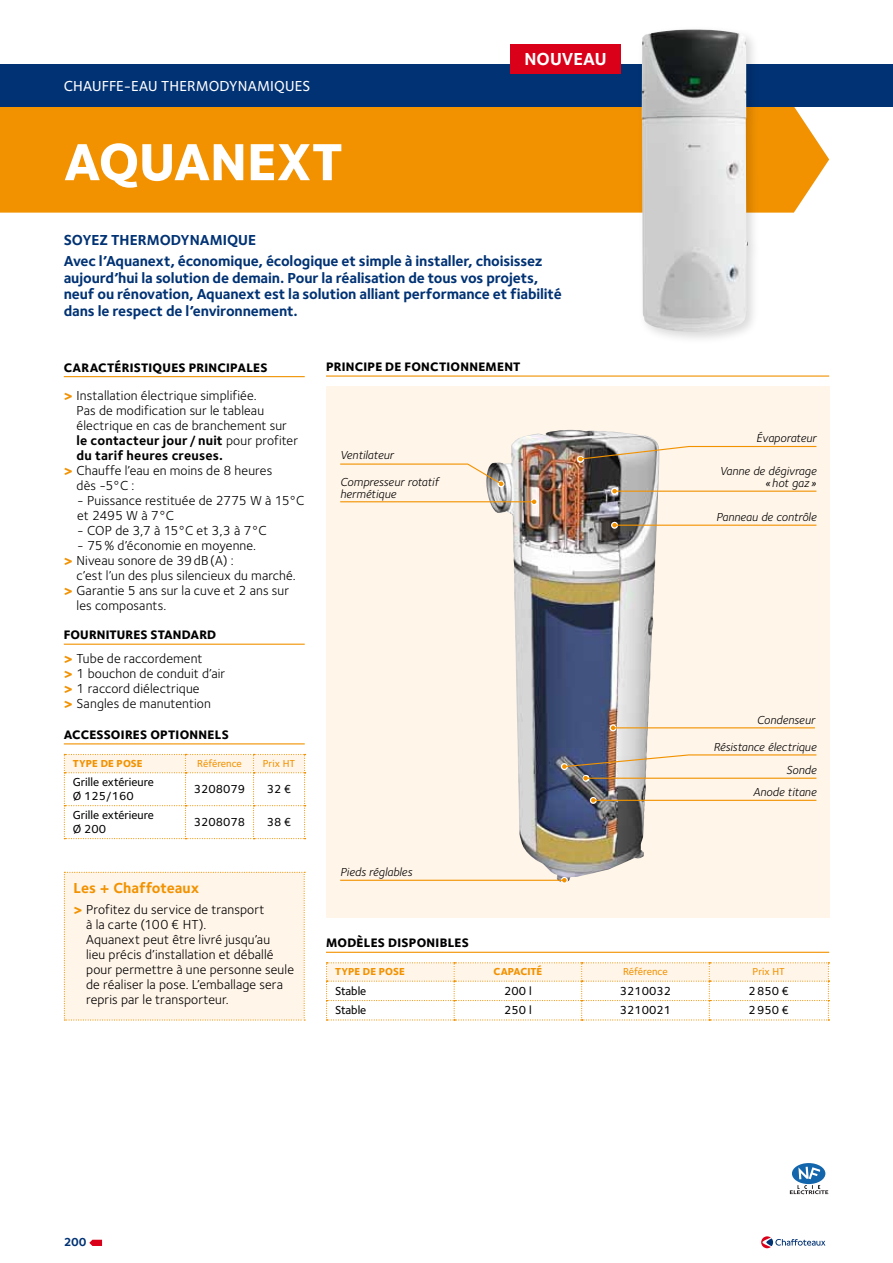
<style>
.page{position:relative;width:893px;height:1263px;background:#fff}
.page>*{position:absolute;margin:0;border:0;box-sizing:border-box;transform-origin:0 0}
.t1{font:800 54px "Foundry Sterling";color:#fff}
.t2{font:700 18px "Foundry Sterling";color:#fff}
.t3{font:700 15px/16.5px "Foundry Sterling";letter-spacing:-.01em;color:#003274}
.t4{font:500 15px "Foundry Sterling";letter-spacing:.01em;color:#fff}
.t5{font:700 15px "Foundry Sterling";color:#f29200}
.t6{font:13.5px/15px "Foundry Sterling";letter-spacing:.01em;color:#000}
.t7{font:700 13.5px "Foundry Sterling";letter-spacing:.015em;color:#000}
.t8{font:800 12.75px "Foundry Sterling";letter-spacing:.02em;color:#000}
.t9{font:italic 12px/26.2px "Foundry Sterling";color:#000;text-align:right}
.t10{font:500 12px/13.5px "Foundry Sterling";color:#000}
.t11{font:700 12px "Foundry Sterling";color:#003274}
.t12{font:500 10.5px "Foundry Sterling";letter-spacing:-.01em;color:#f29200}
.t13{font:800 10.5px "Foundry Sterling";color:#f29200}
.s1{font-weight:800;color:#f29200}
.s2{font-weight:400}
</style>
<div class="page">
<div style="left:0;top:106px;width:829px;height:107px;background:#f29200"></div>
<div style="left:0;top:64px;width:893px;height:42px;background:#003274"></div>
<svg style="left:761px;top:1236px;width:64px;height:12px"></svg>
<svg style="left:89px;top:1240px;width:13px;height:6px"></svg>
<hr style="left:892px;top:1212px;width:1px;height:51px;background:#eff4fa">
<hr style="left:892px;top:0;width:1px;height:64px;background:#bad3eb">
<hr style="left:326px;top:952px;width:503px;height:1px;background:#f29200">
<svg style="left:326px;top:962px;width:503px;height:58px"></svg>
<hr style="left:64px;top:743px;width:241px;height:1px;background:#f29200">
<svg style="left:64px;top:754px;width:242px;height:85px"></svg>
<hr style="left:64px;top:376px;width:241px;height:1px;background:#f29200">
<hr style="left:64px;top:644px;width:241px;height:1px;background:#f29200">
<div style="left:64px;top:872px;width:241px;height:148px;background:#fff5e9"></div>
<hr style="left:326px;top:375px;width:503px;height:2px;background:#f29200">
<div style="left:326px;top:387px;width:503px;height:531px;background:#fff5e9"></div>
<img style="left:484px;top:430px;width:177px;height:452px">
<div style="left:637px;top:24px;width:124px;height:321px;background:#000;opacity:.15"></div>
<img style="left:642px;top:29px;width:106px;height:303px">
<div style="left:792px;top:1163px;width:33px;height:21px;background:#1366ac;border-radius:50%"></div>
<svg style="left:798px;top:1167px;width:22px;height:12px"></svg>
<svg style="left:790px;top:1185px;width:38px;height:10px"></svg>
<svg style="left:561px;top:877px;width:7px;height:7px"></svg>
<hr style="left:340px;top:880px;width:224px;height:1px;background:#f29200">
<svg style="left:562px;top:878px;width:5px;height:4px"></svg>
<svg style="left:340px;top:463px;width:163px;height:23px"></svg>
<svg style="left:531px;top:498px;width:7px;height:7px"></svg>
<hr style="left:340px;top:501px;width:194px;height:1px;background:#f29200">
<svg style="left:532px;top:499px;width:4px;height:5px"></svg>
<svg style="left:578px;top:445px;width:239px;height:16px"></svg>
<svg style="left:611px;top:488px;width:7px;height:7px"></svg>
<hr style="left:615px;top:491px;width:201px;height:1px;background:#f29200">
<svg style="left:612px;top:489px;width:5px;height:4px"></svg>
<svg style="left:611px;top:522px;width:7px;height:7px"></svg>
<hr style="left:615px;top:525px;width:201px;height:1px;background:#f29200">
<svg style="left:612px;top:523px;width:5px;height:4px"></svg>
<svg style="left:610px;top:724px;width:6px;height:7px"></svg>
<hr style="left:613px;top:727px;width:202px;height:1px;background:#f29200">
<svg style="left:611px;top:726px;width:4px;height:4px"></svg>
<svg style="left:583px;top:775px;width:6px;height:7px"></svg>
<hr style="left:586px;top:778px;width:230px;height:1px;background:#f29200">
<svg style="left:583px;top:776px;width:5px;height:4px"></svg>
<svg style="left:590px;top:797px;width:7px;height:7px"></svg>
<hr style="left:593px;top:800px;width:223px;height:1px;background:#f29200">
<svg style="left:591px;top:798px;width:5px;height:4px"></svg>
<div style="left:561px;top:763px;width:7px;height:7px;background:#f6f6f7;border-radius:50%"></div>
<svg style="left:562px;top:754px;width:255px;height:15px"></svg>
<div style="left:510px;top:44px;width:111px;height:30px;background:#da001a"></div>
<p class="t4" style="left:64px;top:75px;width:248px">Chauffe-eau thermodynamiques</p>
<h1 class="t1" style="left:64px;top:124px;width:280px">AQUANEXT</h1>
<h2 class="t2" style="left:524px;top:46px;width:84px">nouveau</h2>
<p class="t3" style="left:64px;top:230px;width:480px;line-height:20.7px;text-indent:36px">Z THERMODYNAMIQUE<br>Avec l’Aquanext, économique, écologique et simple à installer, choisissez</p>
<p class="t3" style="left:64px;top:269px;width:499px">aujourd’hui la solution de demain. Pour la réalisation de tous vos projets, neuf ou rénovation, Aquanext est la solution alliant performance et fiabilité dans le respect de l’environnement.</p>
<p class="t3" style="left:64px;top:232px;width:10px">SOYE</p>
<p class="t8" style="left:64px;top:359px;width:205px">CARACTÉRISTIQUES PRINCIPALES</p>
<p class="t6" style="left:64px;top:387px;width:194px"><span class="s1">&gt;</span> Installation électrique simplifiée.</p>
<p class="t6" style="left:77px;top:402px;width:189px">Pas de modification sur le tableau</p>
<p class="t6" style="left:77px;top:417px;width:212px">électrique en cas de branchement sur</p>
<p class="t7" style="left:77px;top:430px;width:223px">le contacteur jour/nuit <span class="s2">pour profiter</span></p>
<p class="t7" style="left:77px;top:445px;width:148px">du tarif heures creuses.</p>
<p class="t6" style="left:64px;top:462px;width:210px"><span class="s1">&gt;</span> Chauffe l’eau en moins de 8 heures</p>
<p class="t6" style="left:77px;top:477px;width:59px">dès -5°C :</p>
<p class="t6" style="left:77px;top:492px;width:229px">- Puissance restituée de 2775 W à 15°C et 2495 W à 7°C</p>
<p class="t6" style="left:77px;top:522px;width:191px">- COP de 3,7 à 15°C et 3,3 à 7°C</p>
<p class="t6" style="left:64px;top:537px;width:194px;text-indent:14px">- 75% d’économie en moyenne. <span class="s1">&gt;</span> Niveau sonore de 39dB(A) :</p>
<p class="t6" style="left:77px;top:567px;width:221px">c’est l’un des plus silencieux du marché.</p>
<p class="t6" style="left:64px;top:582px;width:227px"><span class="s1">&gt;</span> Garantie 5 ans sur la cuve et 2 ans sur</p>
<p class="t6" style="left:77px;top:597px;width:91px">les composants.</p>
<p class="t8" style="left:64px;top:626px;width:154px">FOURNITURES STANDARD</p>
<p class="t6" style="left:64px;top:650px;width:163px"><span class="s1">&gt;</span> Tube de raccordement<br><span class="s1">&gt;</span> 1 bouchon de conduit d’air <span class="s1">&gt;</span> 1 raccord diélectrique<br><span class="s1">&gt;</span> Sangles de manutention</p>
<p class="t8" style="left:64px;top:726px;width:167px">ACCESSOIRES OPTIONNELS</p>
<p class="t13" style="left:73px;top:756px;width:71px">TYPE DE POSE</p>
<p class="t12" style="left:197px;top:756px;width:46px">Référence</p>
<p class="t12" style="left:263px;top:756px;width:34px">Prix ht</p>
<p class="t10" style="left:73px;top:775px;width:83px">Grille extérieure<br>Ø 125/160</p>
<p class="t10" style="left:194px;top:782px;width:53px">3208079</p>
<p class="t10" style="left:267px;top:782px;width:26px">32 €</p>
<p class="t10" style="left:73px;top:808px;width:83px">Grille extérieure<br>Ø 200</p>
<p class="t10" style="left:194px;top:815px;width:53px">3208078</p>
<p class="t10" style="left:267px;top:815px;width:26px">38 €</p>
<p class="t8" style="left:326px;top:358px;width:196px">PRINCIPE DE FONCTIONNEMENT</p>
<p class="t9" style="left:340px;top:442px;width:100px;text-align:left">Ventilateur<br>Compresseur rotatif</p>
<p class="t9" style="left:340px;top:480px;width:57px">hermétique</p>
<p class="t9" style="left:340px;top:858px;width:73px">Pieds réglables</p>
<p class="t9" style="left:756px;top:425px;width:62px">Évaporateur</p>
<p class="t9" style="left:720px;top:464px;width:98px;line-height:12px">Vanne de dégivrage «hot gaz »</p>
<p class="t9" style="left:716px;top:503px;width:102px">Panneau de contrôle</p>
<p class="t9" style="left:757px;top:706px;width:60px">Condenseur</p>
<p class="t9" style="left:713px;top:733px;width:105px">Résistance électrique</p>
<p class="t9" style="left:753px;top:758px;width:65px;line-height:22px">Sonde<br>Anode titane</p>
<p class="t5" style="left:73px;top:877px;width:127px">Les + Chaffoteaux</p>
<p class="t6" style="left:86px;top:902px;width:209px;text-indent:-13px"><span class="s1">&gt;</span> Profitez du service de transport<br>à la carte (100 € HT).<br>Aquanext peut être livré jusqu’au<br>lieu précis d’installation et déballé pour permettre à une personne seule de réaliser la pose. L’emballage sera repris par le transporteur.</p>
<p class="t8" style="left:326px;top:934px;width:144px">MODÈLES DISPONIBLES</p>
<p class="t13" style="left:335px;top:964px;width:71px">TYPE DE POSE</p>
<p class="t13" style="left:494px;top:964px;width:50px">CAPACITÉ</p>
<p class="t12" style="left:623px;top:964px;width:46px">Référence</p>
<p class="t12" style="left:753px;top:964px;width:34px">Prix ht</p>
<p class="t10" style="left:335px;top:983px;width:33px">Stable</p>
<p class="t10" style="left:504px;top:983px;width:29px">200 l</p>
<p class="t10" style="left:620px;top:983px;width:53px">3210032</p>
<p class="t10" style="left:748px;top:983px;width:42px">2850 €</p>
<p class="t10" style="left:335px;top:1003px;width:33px">Stable</p>
<p class="t10" style="left:504px;top:1003px;width:29px">250 l</p>
<p class="t10" style="left:620px;top:1003px;width:53px">3210021</p>
<p class="t10" style="left:748px;top:1003px;width:42px">2950 €</p>
<p class="t11" style="left:64px;top:1233px;width:24px">200</p>
</div>
